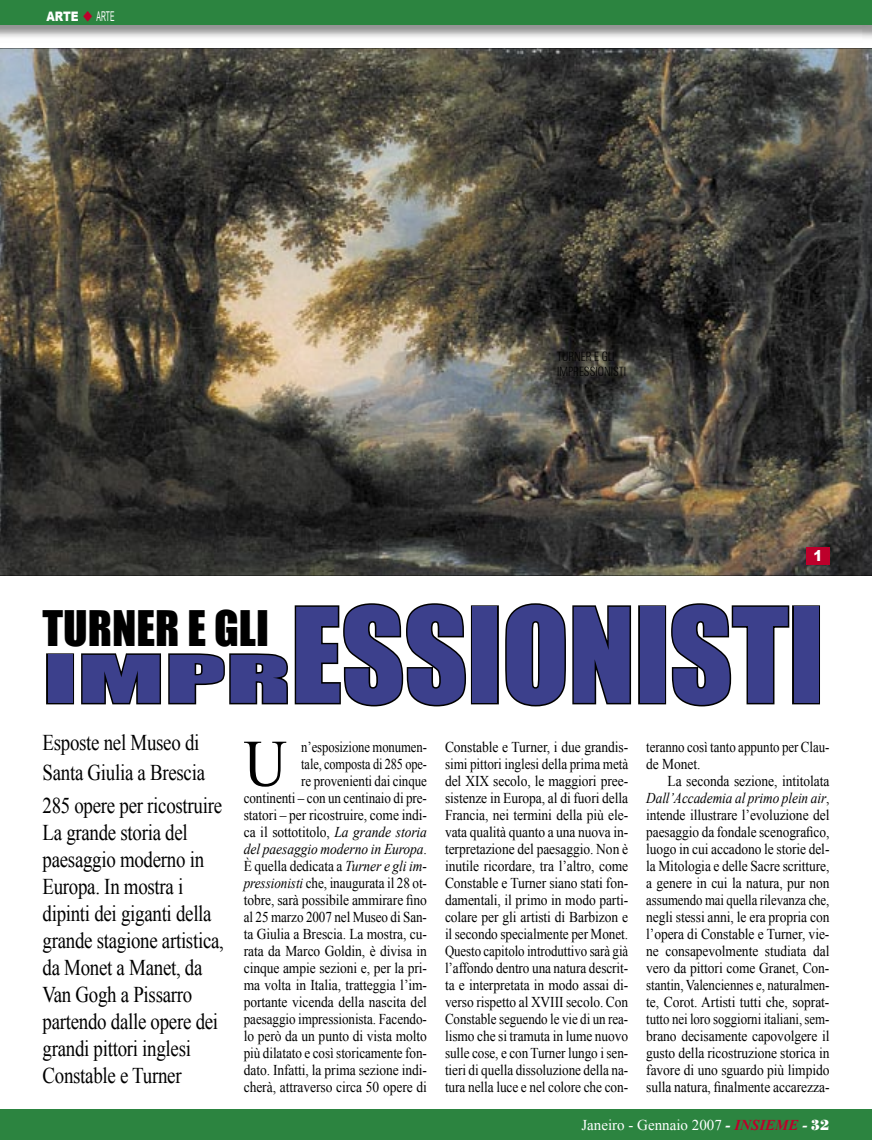
<style>
.page{position:relative;width:872px;height:1140px;background:#fff}
.page>*{position:absolute;margin:0;border:0;box-sizing:border-box;transform-origin:0 0}
.t1{font:121.5px "Impact";color:#3c408c}
.t2{font:66.3px "Times New Roman";color:#000;scale:.9 1}
.t3{font:45px "Impact";color:#000}
.t4{font:22.5px/27px "Times New Roman";letter-spacing:-.015em;color:#000;scale:.84 1}
.t5{font:15px/17px "Times New Roman";letter-spacing:-.005em;color:#000;text-align:justify;scale:.9 1}
.t6{font:15px/17px "Times New Roman";letter-spacing:-.005em;color:#000;text-align:right;scale:.84 1}
.t7{font:15px/17px "Times New Roman";letter-spacing:-.005em;color:#000;scale:.86 1}
.t8{font:15px "Times New Roman";color:#fff}
.t9{font:900 15px "Arial";color:#fff;scale:.9 1}
.t10{font:900 13.05px "Arial";color:#fff;scale:.82 1}
.t11{font:300 condensed 12.9px/15px "Zurich BT";color:#000;scale:.89 1}
.s1{color:#bd002b}
.s2{font-weight:400;font-size:13.5px}
.s3{font-size:60.75px}
.s4{font-style:italic}
.s5{font-weight:700;font-style:italic}
.s6{font-weight:700;font-style:italic;color:#bd002b}
.s7{font-family:"Poster"}
</style>
<div class="page">
<div style="left:46px;top:653px;width:28px;height:51px;border:3px solid #000"></div>
<svg style="left:81px;top:603px;width:385px;height:104px"></svg>
<div style="left:471px;top:605px;width:28px;height:99px;border:3px solid #000"></div>
<svg style="left:505px;top:603px;width:127px;height:104px"></svg>
<div style="left:638px;top:605px;width:28px;height:99px;border:3px solid #000"></div>
<svg style="left:671px;top:603px;width:119px;height:104px"></svg>
<div style="left:792px;top:605px;width:28px;height:99px;border:3px solid #000"></div>
<img style="left:0;top:49px;width:872px;height:527px">
<div style="left:806px;top:547px;width:23px;height:17px;background:#bd002b"></div>
<img style="left:0;top:24px;width:872px;height:14px">
<div style="left:0;top:0;width:872px;height:24px;background:#2c8440"></div>
<div style="left:0;top:1109px;width:872px;height:31px;background:#2c8440"></div>
<p class="t10" style="left:46px;top:7px;width:84px">ARTE <span class="s1">◆</span> <span class="s2">ARTE</span></p>
<p class="t11" style="left:557px;top:348px;width:79px">TURNER E GLI<br>IMPRESSIONISTI</p>
<p class="t9" style="left:813px;top:545px;width:12px">1</p>
<h1 class="t1" style="left:43px;top:561px;width:782px"><span class="s3">IMPR</span>ESSIONISTI</h1>
<h3 class="t3" style="left:43px;top:593px;width:228px">TURNER E GLI</h3>
<h3 class="t4" style="left:43px;top:727px;width:195px;line-height:30px">Esposte nel Museo di<br>Santa Giulia a Brescia</h3>
<p class="t4" style="left:43px;top:791px;width:217px">285 opere per ricostruire<br>La grande storia del paesaggio moderno in<br>Europa. In mostra i dipinti dei giganti della grande stagione artistica, da Monet a Manet, da<br>Van Gogh a Pissarro partendo dalle opere dei grandi pittori inglesi<br>Constable e Turner</p>
<h2 class="t2" style="left:244px;top:719px;width:49px">U</h2>
<p class="t6" style="left:244px;top:738px;width:220px">n’esposizione monumen-<br>tale, composta di 285 ope-<br>re provenienti dai cinque<br>continenti – con un centinaio di pre&shy;statori – per ricostruire, come indi&shy;ca il sottotitolo, <span class="s4">La grande storia del paesaggio moderno in Europa</span>.<br>È quella dedicata a <span class="s4">Turner e gli im&shy;pressionisti</span> che, inaugurata il 28 ot&shy;tobre, sarà possibile ammirare fino al 25 marzo 2007 nel Museo di San&shy;ta Giulia a Brescia. La mostra, cu&shy;rata da Marco Goldin, è divisa in cinque ampie sezioni e, per la pri&shy;ma volta in Italia, tratteggia l’im&shy;portante vicenda della nascita del paesaggio impressionista. Facendo&shy;lo però da un punto di vista molto più dilatato e così storicamente fon&shy;dato. Infatti, la prima sezione indi&shy;cherà, attraverso circa 50 opere di</p>
<p class="t5" style="left:445px;top:738px;width:205px">Constable e Turner, i due grandis&shy;simi pittori inglesi della prima metà del XIX secolo, le maggiori pree&shy;sistenze in Europa, al di fuori della Francia, nei termini della più ele&shy;vata qualità quanto a una nuova in&shy;terpretazione del paesaggio. Non è inutile ricordare, tra l’altro, come Constable e Turner siano stati fon&shy;damentali, il primo in modo parti&shy;colare per gli artisti di Barbizon e il secondo specialmente per Monet.<br>Questo capitolo introduttivo sarà già l’affondo dentro una natura descrit&shy;ta e interpretata in modo assai di&shy;verso rispetto al XVIII secolo. Con Constable seguendo le vie di un rea&shy;lismo che si tramuta in lume nuovo sulle cose, e con Turner lungo i sen&shy;tieri di quella dissoluzione della na&shy;tura nella luce e nel colore che con-</p>
<p class="t7" style="left:646px;top:738px;width:215px">teranno così tanto appunto per Clau&shy;de Monet.</p>
<p class="t5" style="left:646px;top:772px;width:205px;text-indent:21px">La seconda sezione, intitolata <span class="s4">Dall’Accademia al primo plein air</span>, intende illustrare l’evoluzione del paesaggio da fondale scenografico, luogo in cui accadono le storie del&shy;la Mitologia e delle Sacre scritture, a genere in cui la natura, pur non assumendo mai quella rilevanza che, negli stessi anni, le era propria con l’opera di Constable e Turner, vie&shy;ne consapevolmente studiata dal vero da pittori come Granet, Con&shy;stantin, Valenciennes e, naturalmen&shy;te, Corot. Artisti tutti che, soprat&shy;tutto nei loro soggiorni italiani, sem&shy;brano decisamente capovolgere il gusto della ricostruzione storica in favore di uno sguardo più limpido sulla natura, finalmente accarezza-</p>
<p class="t8" style="left:581px;top:1115px;width:249px">Janeiro - Gennaio 2007 <span class="s5">-</span> <span class="s6">INSIEME</span> <span class="s5">-</span> <span class="s7">32</span></p>
</div>
